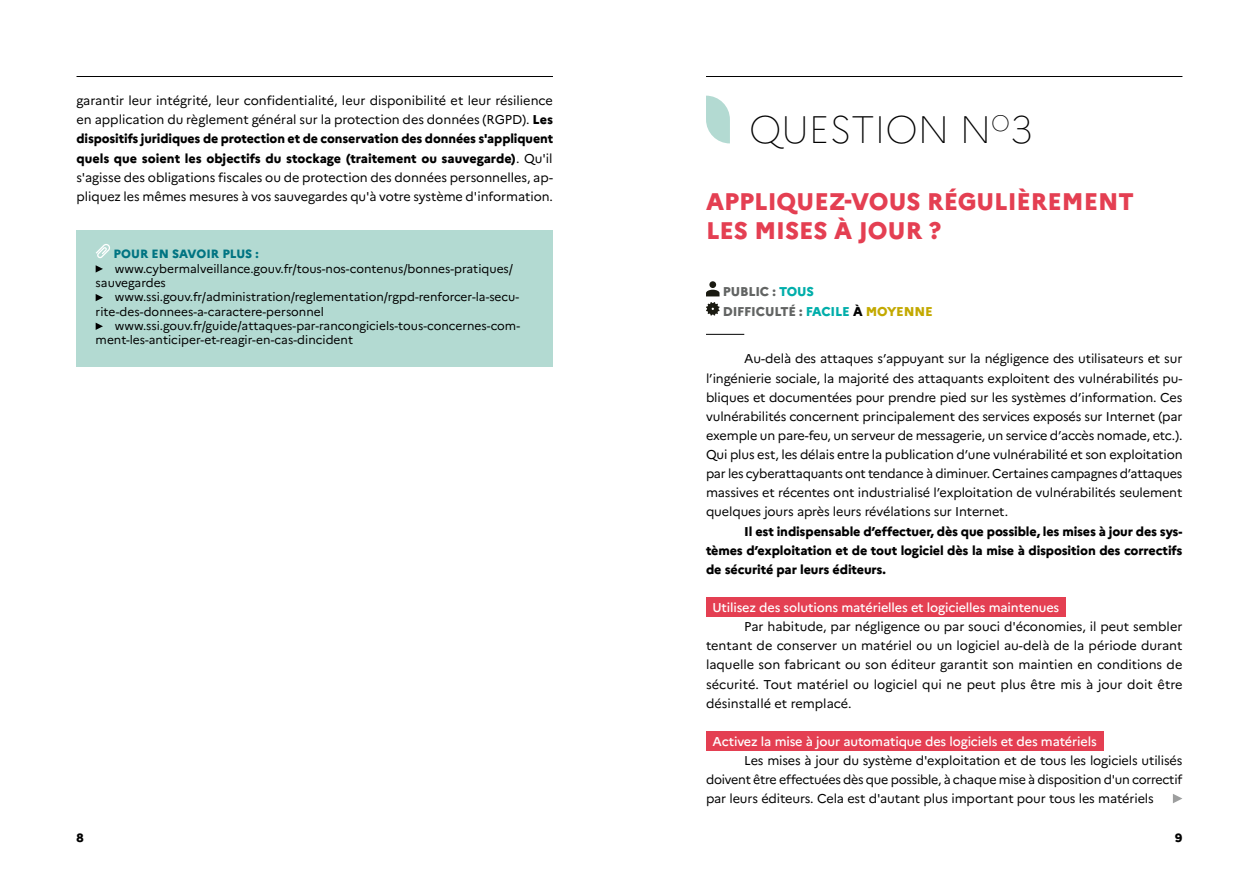
<style>
.page{position:relative;width:1259px;height:893px;background:#fff}
.page>*{position:absolute;margin:0;border:0;box-sizing:border-box;transform-origin:0 0}
.t1{font:100 38.25px "Marianne";color:#000}
.t2{font:800 24px/28.7px "Marianne";color:#e43f52}
.t3{font:12.75px/19.2px "Marianne";letter-spacing:-.01em;color:#000;text-align:justify}
.t4{font:800 12.75px/19.2px "Marianne";letter-spacing:-.01em;color:#000;text-align:justify}
.t5{font:500 12.75px "Marianne";letter-spacing:-.01em;color:#fff}
.t6{font:800 12.75px/19.2px "Marianne";letter-spacing:-.01em;color:#626463}
.t7{font:12px/14.4px "Marianne";color:#000}
.t8{font:800 12px "Marianne";color:#007482}
.t9{font:800 12px "Marianne";color:#000}
.s1{font-weight:800}
.s2{color:#00aeaa}
.s3{color:#000}
.s4{color:#c3a900}
</style>
<div class="page">
<hr style="left:77px;top:76px;width:476px;height:1px;background:#000">
<hr style="left:706px;top:76px;width:476px;height:1px;background:#000">
<div style="left:77px;top:230px;width:476px;height:50px;background:#b3dad2"></div>
<div style="left:77px;top:273px;width:476px;height:65px;background:#b3dad2"></div>
<div style="left:77px;top:302px;width:476px;height:64px;background:#b3dad2"></div>
<svg style="left:96px;top:244px;width:14px;height:14px"></svg>
<svg style="left:96px;top:265px;width:7px;height:8px"></svg>
<svg style="left:96px;top:294px;width:7px;height:7px"></svg>
<svg style="left:96px;top:323px;width:7px;height:7px"></svg>
<div style="left:706px;top:597px;width:360px;height:19px;background:#e43f52"></div>
<div style="left:706px;top:731px;width:397px;height:19px;background:#e43f52"></div>
<svg style="left:706px;top:96px;width:24px;height:47px"></svg>
<svg style="left:706px;top:281px;width:13px;height:15px"></svg>
<svg style="left:706px;top:302px;width:13px;height:14px"></svg>
<hr style="left:706px;top:334px;width:38px;height:1px;background:#000">
<svg style="left:1173px;top:794px;width:9px;height:9px"></svg>
<p class="t3" style="left:77px;top:91px;width:478px">garantir leur intégrité, leur confidentialité, leur disponibilité et leur résilience en application du règlement général sur la protection des données (RGPD). <span class="s1">Les dispositifs juridiques de protection et de conservation des données s'appliquent quels que soient les objectifs du stockage (traitement ou sauvegarde)</span>. Qu'il s'agisse des obligations fiscales ou de protection des données personnelles, ap&shy;pliquez les mêmes mesures à vos sauvegardes qu'à votre système d'information.</p>
<p class="t8" style="left:113px;top:247px;width:147px">POUR EN SAVOIR PLUS :</p>
<p class="t7" style="left:96px;top:261px;width:419px;text-indent:19px">www.cybermalveillance.gouv.fr/tous-nos-contenus/bonnes-pratiques/ sauvegardes</p>
<p class="t7" style="left:96px;top:290px;width:425px;text-indent:19px">www.ssi.gouv.fr/administration/reglementation/rgpd-renforcer-la-secu&shy;rite-des-donnees-a-caractere-personnel</p>
<p class="t7" style="left:96px;top:318px;width:426px;text-indent:19px">www.ssi.gouv.fr/guide/attaques-par-rancongiciels-tous-concernes-com&shy;ment-les-anticiper-et-reagir-en-cas-dincident</p>
<h1 class="t1" style="left:749px;top:106px;width:285px">QUESTION N<sup>O</sup>3</h1>
<h2 class="t2" style="left:706px;top:187px;width:429px">APPLIQUEZ-VOUS RÉGULIÈREMENT<br>LES MISES À JOUR ?</h2>
<p class="t6" style="left:722px;top:282px;width:212px">PUBLIC : <span class="s2">TOUS<br></span>DIFFICULTÉ : <span class="s2">FACILE</span> <span class="s3">À</span> <span class="s4">MOYENNE</span></p>
<p class="t3" style="left:706px;top:349px;width:478px;text-indent:38px">Au-delà des attaques s’appuyant sur la négligence des utilisateurs et sur l’ingénierie sociale, la majorité des attaquants exploitent des vulnérabilités pu&shy;bliques et documentées pour prendre pied sur les systèmes d’information. Ces vulnérabilités concernent principalement des services exposés sur Internet (par exemple un pare-feu, un serveur de messagerie, un service d’accès nomade, etc.).<br>Qui plus est, les délais entre la publication d’une vulnérabilité et son exploitation par les cyberattaquants ont tendance à diminuer. Certaines campagnes d’attaques massives et récentes ont industrialisé l’exploitation de vulnérabilités seulement quelques jours après leurs révélations sur Internet.</p>
<p class="t4" style="left:706px;top:521px;width:478px;text-indent:38px">Il est indispensable d’effectuer, dès que possible, les mises à jour des sys&shy;tèmes d’exploitation et de tout logiciel dès la mise à disposition des correctifs de sécurité par leurs éditeurs.</p>
<p class="t5" style="left:712px;top:600px;width:348px">Utilisez des solutions matérielles et logicielles maintenues</p>
<p class="t3" style="left:706px;top:617px;width:478px;text-indent:38px">Par habitude, par négligence ou par souci d'économies, il peut sembler tentant de conserver un matériel ou un logiciel au-delà de la période durant laquelle son fabricant ou son éditeur garantit son maintien en conditions de sécurité. Tout matériel ou logiciel qui ne peut plus être mis à jour doit être désinstallé et remplacé.</p>
<p class="t5" style="left:712px;top:734px;width:386px">Activez la mise à jour automatique des logiciels et des matériels</p>
<p class="t3" style="left:706px;top:751px;width:478px;text-indent:38px">Les mises à jour du système d'exploitation et de tous les logiciels utilisés doivent être effectuées dès que possible, à chaque mise à disposition d'un correctif par leurs éditeurs. Cela est d'autant plus important pour tous les matériels</p>
<p class="t9" style="left:77px;top:830px;width:9px">8</p>
<p class="t9" style="left:1175px;top:830px;width:9px">9</p>
</div>
